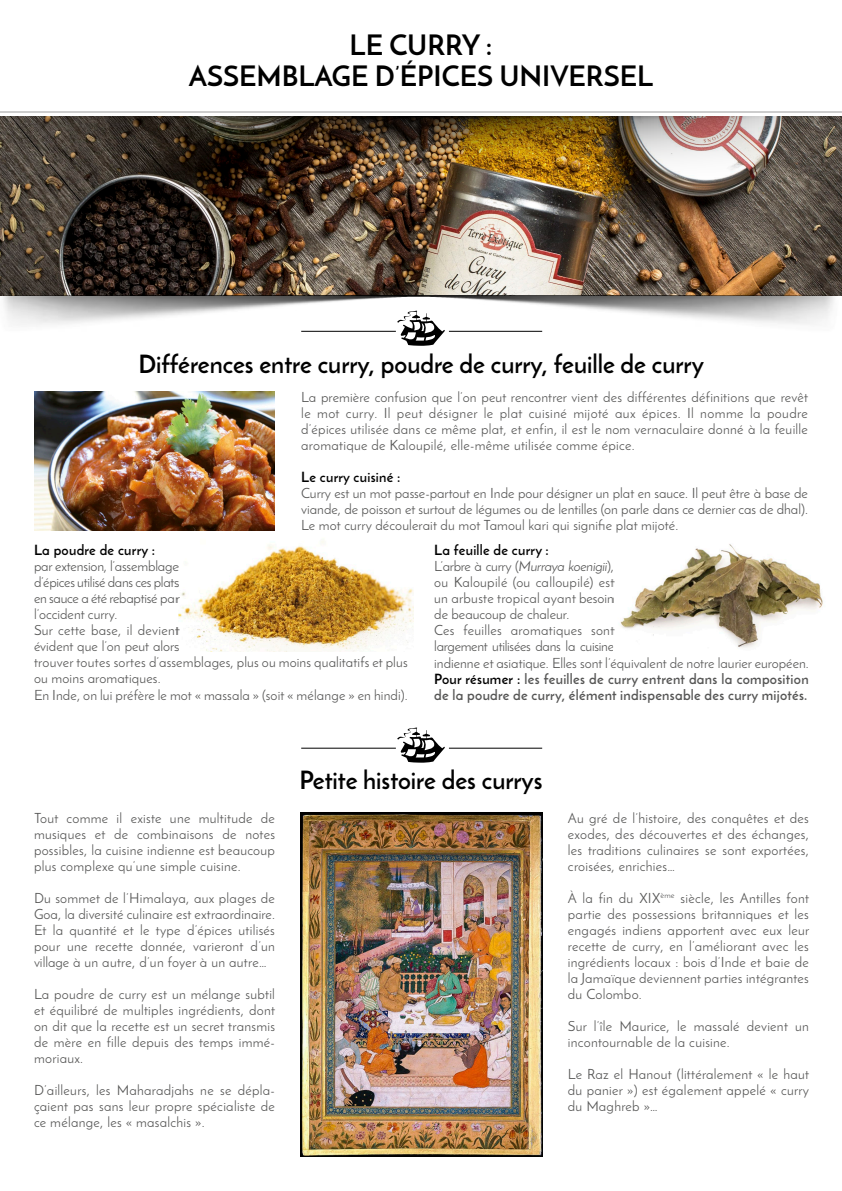
<style>
.page{position:relative;width:842px;height:1191px;background:#fff}
.page>*{position:absolute;margin:0;border:0;box-sizing:border-box;transform-origin:0 0}
.t1{font:700 28px/31px "Josefin Sans";color:#000;text-align:center}
.t2{font:700 25px "Josefin Sans";color:#000}
.t3{font:14px/16px "Josefin Sans";letter-spacing:.02em;color:#565655;text-align:justify}
.t4{font:14px/16px "Josefin Sans";color:#565655}
.t5{font:700 14px "Josefin Sans";letter-spacing:.02em;color:#000}
.s1{font-weight:700;color:#000}
.s2{font-style:italic}
.s3{font-weight:700}
</style>
<div class="page">
<img style="left:0;top:117px;width:842px;height:178px">
<img style="left:0;top:117px;width:830px;height:67px">
<img style="left:0;top:295px;width:839px;height:37px">
<hr style="left:0;top:112px;width:842px;height:1px;background:#9c9c9c">
<img style="left:301px;top:812px;width:241px;height:345px">
<img style="left:34px;top:392px;width:240px;height:138px">
<img style="left:179px;top:540px;width:235px;height:111px">
<img style="left:620px;top:544px;width:203px;height:104px">
<svg style="left:397px;top:727px;width:48px;height:35px"></svg>
<hr style="left:449px;top:748px;width:93px;height:1px;background:#000">
<hr style="left:301px;top:748px;width:95px;height:1px;background:#000">
<svg style="left:397px;top:311px;width:48px;height:35px"></svg>
<hr style="left:449px;top:331px;width:93px;height:1px;background:#000">
<hr style="left:301px;top:331px;width:95px;height:1px;background:#000">
<h1 class="t1" style="left:189px;top:29px;width:466px">LE CURRY :<br>ASSEMBLAGE D’ÉPICES UNIVERSEL</h1>
<h2 class="t2" style="left:139px;top:348px;width:567px">Différences entre curry, poudre de curry, feuille de curry</h2>
<p class="t3" style="left:301px;top:389px;width:508px">La première confusion que l’on peut rencontrer vient des différentes définitions que revêt le mot curry. Il peut désigner le plat cuisiné mijoté aux épices. Il nomme la poudre d’épices utilisée dans ce même plat, et enfin, il est le nom vernaculaire donné à la feuille aromatique de Kaloupilé, elle-même utilisée comme épice.</p>
<p class="t5" style="left:301px;top:468px;width:101px">Le curry cuisiné :</p>
<p class="t3" style="left:301px;top:485px;width:508px">Curry est un mot passe-partout en Inde pour désigner un plat en sauce. Il peut être à base de viande, de poisson et surtout de légumes ou de lentilles (on parle dans ce dernier cas de dhal).<br>Le mot curry découlerait du mot Tamoul kari qui signifie plat mijoté.</p>
<p class="t5" style="left:34px;top:542px;width:123px">La poudre de curry :</p>
<p class="t3" style="left:34px;top:558px;width:375px;text-align:left">par extension, l’assemblage<br>d’épices utilisé dans ces plats<br>en sauce a été rebaptisé par<br>l’occident curry.<br>Sur cette base, il devient<br>évident que l’on peut alors<br>trouver toutes sortes d’assemblages, plus ou moins qualitatifs et plus ou moins aromatiques.<br>En Inde, on lui préfère le mot « massala » (soit « mélange » en hindi).</p>
<p class="t4" style="left:434px;top:542px;width:376px"><span class="s1">La feuille de curry :<br></span>L’arbre à curry (<span class="s2">Murraya koenigii</span>),<br>ou Kaloupilé (ou calloupilé) est<br>un arbuste tropical ayant besoin<br>de beaucoup de chaleur.<br>Ces feuilles aromatiques sont<br>largement utilisées dans la cuisine<br>indienne et asiatique. Elles sont l’équivalent de notre laurier européen.<br><span class="s1">Pour résumer :</span> <span class="s3">les feuilles de curry entrent dans la composition de la poudre de curry, élément indispensable des curry mijotés.</span></p>
<p class="t3" style="left:34px;top:810px;width:242px">Tout comme il existe une multitude de musiques et de combinaisons de notes possibles, la cuisine indienne est beaucoup plus complexe qu’une simple cuisine.</p>
<p class="t3" style="left:34px;top:890px;width:242px">Du sommet de l’Himalaya, aux plages de Goa, la diversité culinaire est extraordinaire.<br>Et la quantité et le type d’épices utilisés pour une recette donnée, varieront d’un village à un autre, d’un foyer à un autre…</p>
<p class="t3" style="left:34px;top:986px;width:243px">La poudre de curry est un mélange subtil et équilibré de multiples ingrédients, dont on dit que la recette est un secret transmis de mère en fille depuis des temps immé&shy;moriaux.</p>
<p class="t3" style="left:34px;top:1082px;width:242px">D’ailleurs, les Maharadjahs ne se dépla&shy;çaient pas sans leur propre spécialiste de ce mélange, les « masalchis ».</p>
<h2 class="t2" style="left:300px;top:765px;width:244px">Petite histoire des currys</h2>
<p class="t3" style="left:568px;top:810px;width:242px">Au gré de l’histoire, des conquêtes et des exodes, des découvertes et des échanges, les traditions culinaires se sont exportées, croisées, enrichies…</p>
<p class="t3" style="left:568px;top:890px;width:243px">À la fin du XIX<sup>ème</sup> siècle, les Antilles font partie des possessions britanniques et les engagés indiens apportent avec eux leur recette de curry, en l’améliorant avec les ingrédients locaux : bois d’Inde et baie de la Jamaïque deviennent parties intégrantes du Colombo.</p>
<p class="t3" style="left:568px;top:1018px;width:242px">Sur l’île Maurice, le massalé devient un incontournable de la cuisine.</p>
<p class="t3" style="left:568px;top:1066px;width:243px">Le Raz el Hanout (littéralement « le haut du panier ») est également appelé « curry du Maghreb »…</p>
</div>
